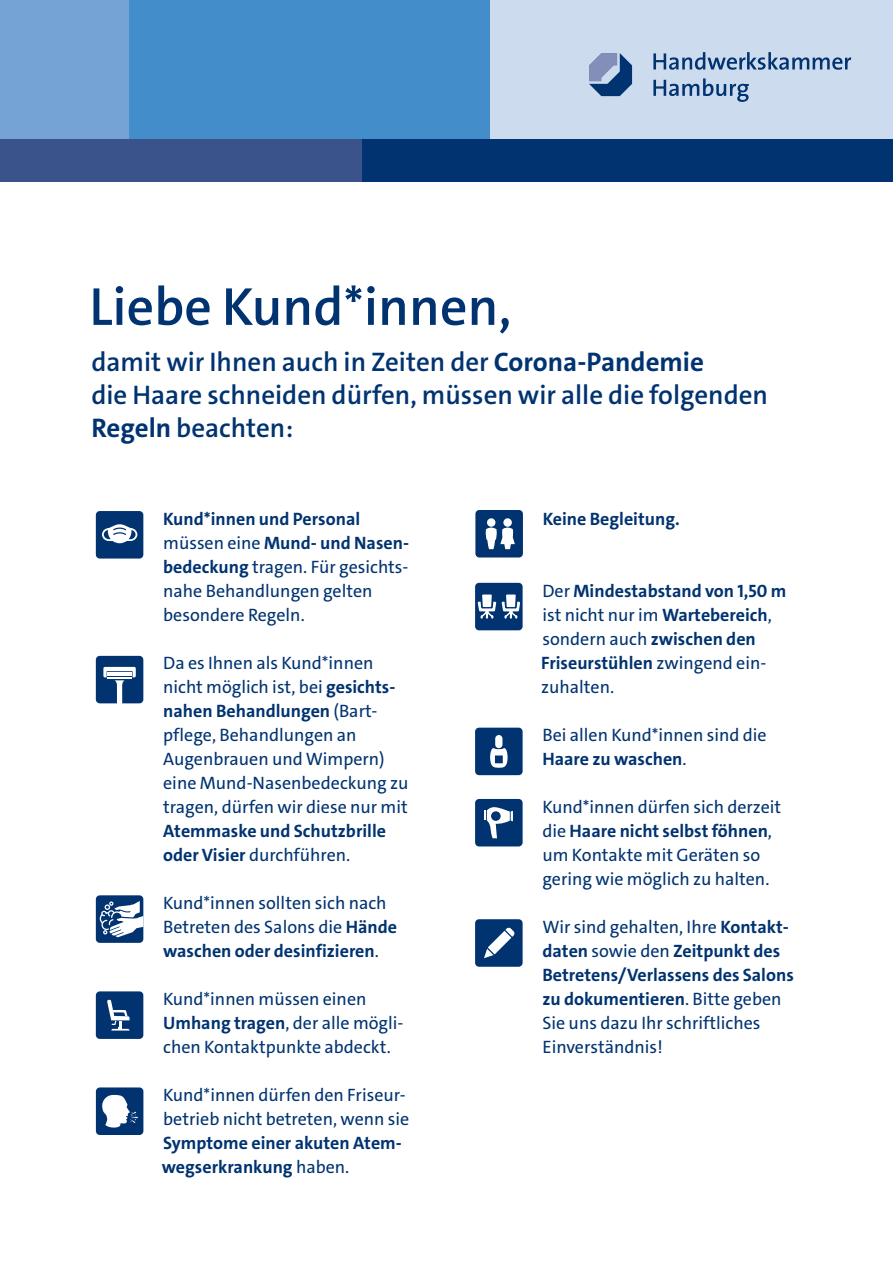
<style>
.page{position:relative;width:893px;height:1263px;background:#fff}
.page>*{position:absolute;margin:0;border:0;box-sizing:border-box;transform-origin:0 0}
.IA_Untertitel_20pt_W{font:600 54px "The Sans C4 s";color:#013371}
.IA_Untertitel_20pt_W-2{font:600 27px/33px "The Sans C4 s";color:#013371}
.IA_Fließtext_10pt_We{font:18px/24px "The Sans C4 s";color:#013371}
.IA_Fließtext_10pt_We-2{font:700 18px/24px "The Sans C4 s";color:#013371}
.s1{font-weight:700}
.s2{font-weight:400}
</style>
<div class="page">
<div style="left:490px;top:0;width:403px;height:139px;background:#cddbef"></div>
<div style="left:100px;top:0;width:390px;height:139px;background:#448dcb"></div>
<div style="left:0;top:0;width:129px;height:139px;background:#76a3d6"></div>
<div style="left:0;top:139px;width:362px;height:43px;background:#3a548b"></div>
<div style="left:362px;top:139px;width:531px;height:43px;background:#013371"></div>
<svg style="left:653px;top:52px;width:198px;height:18px"></svg>
<svg style="left:653px;top:78px;width:96px;height:24px"></svg>
<svg style="left:589px;top:53px;width:43px;height:43px"></svg>
<div style="left:94px;top:510px;width:51px;height:50px;background:#013371;border-radius:5px"></div>
<div style="left:93px;top:508px;width:53px;height:53px;border:3px solid #fff;border-radius:5px"></div>
<svg style="left:102px;top:524px;width:35px;height:19px"></svg>
<div style="left:94px;top:894px;width:51px;height:50px;background:#013371;border-radius:5px"></div>
<div style="left:93px;top:892px;width:53px;height:54px;border:3px solid #fff;border-radius:5px"></div>
<svg style="left:100px;top:901px;width:43px;height:36px"></svg>
<div style="left:94px;top:990px;width:51px;height:50px;background:#013371;border-radius:5px"></div>
<div style="left:93px;top:988px;width:53px;height:54px;border:3px solid #fff;border-radius:5px"></div>
<svg style="left:107px;top:1000px;width:23px;height:30px"></svg>
<div style="left:94px;top:654px;width:51px;height:51px;background:#013371;border-radius:5px"></div>
<div style="left:93px;top:653px;width:53px;height:53px;border:3px solid #fff;border-radius:5px"></div>
<svg style="left:103px;top:667px;width:33px;height:39px"></svg>
<div style="left:94px;top:1086px;width:51px;height:50px;background:#013371;border-radius:5px"></div>
<div style="left:93px;top:1085px;width:53px;height:53px;border:3px solid #fff;border-radius:5px"></div>
<svg style="left:102px;top:1094px;width:36px;height:34px"></svg>
<div style="left:474px;top:509px;width:50px;height:50px;background:#013371;border-radius:5px"></div>
<div style="left:473px;top:507px;width:53px;height:53px;border:3px solid #fff;border-radius:5px"></div>
<div style="left:487px;top:518px;width:8px;height:9px;background:#fff;border-radius:50%"></div>
<div style="left:503px;top:518px;width:9px;height:9px;background:#fff;border-radius:50%"></div>
<svg style="left:485px;top:527px;width:30px;height:22px"></svg>
<div style="left:474px;top:581px;width:50px;height:51px;background:#013371;border-radius:5px"></div>
<div style="left:472px;top:580px;width:53px;height:53px;border:3px solid #fff;border-radius:5px"></div>
<svg style="left:478px;top:594px;width:18px;height:25px"></svg>
<svg style="left:502px;top:594px;width:18px;height:25px"></svg>
<div style="left:474px;top:726px;width:50px;height:50px;background:#013371;border-radius:5px"></div>
<div style="left:472px;top:725px;width:53px;height:53px;border:3px solid #fff;border-radius:5px"></div>
<svg style="left:490px;top:747px;width:18px;height:21px"></svg>
<div style="left:495px;top:735px;width:7px;height:13px;background:#fff;border-radius:4px"></div>
<div style="left:474px;top:797px;width:50px;height:51px;background:#013371;border-radius:5px"></div>
<div style="left:472px;top:796px;width:53px;height:53px;border:3px solid #fff;border-radius:5px"></div>
<svg style="left:485px;top:807px;width:28px;height:31px"></svg>
<div style="left:474px;top:918px;width:50px;height:50px;background:#013371;border-radius:5px"></div>
<div style="left:472px;top:916px;width:53px;height:53px;border:3px solid #fff;border-radius:5px"></div>
<svg style="left:484px;top:927px;width:31px;height:31px"></svg>
<p class="IA_Untertitel_20pt_W" style="left:89px;top:272px;width:424px">Liebe Kund*innen,</p>
<p class="IA_Untertitel_20pt_W-2" style="left:91px;top:345px;width:678px">damit wir Ihnen auch in Zeiten der <span class="s1">Corona-Pandemie<br></span>die Haare schneiden dürfen, müssen wir alle die folgenden<br><span class="s1">Regeln</span> beachten:</p>
<p class="IA_Fließtext_10pt_We" style="left:163px;top:507px;width:247px"><span class="s1">Kund*innen und Personal </span>müssen eine <span class="s1">Mund- und Nasen&shy;bedeckung</span> tragen. Für gesichts&shy;nahe Behandlungen gelten besondere Regeln.</p>
<p class="IA_Fließtext_10pt_We" style="left:163px;top:651px;width:247px">Da es Ihnen als Kund*innen nicht möglich ist, bei <span class="s1">gesichts&shy;nahen Behandlungen</span> (Bart&shy;pflege, Behandlungen an<br>Augenbrauen und Wimpern) eine Mund-Nasenbedeckung zu tragen, dürfen wir diese nur mit<br><span class="s1">Atemmaske und Schutzbrille oder Visier</span> durchführen.</p>
<p class="IA_Fließtext_10pt_We" style="left:163px;top:891px;width:235px">Kund*innen sollten sich nach<br>Betreten des Salons die <span class="s1">Hände waschen oder desinfizieren</span>.</p>
<p class="IA_Fließtext_10pt_We" style="left:163px;top:987px;width:242px">Kund*innen müssen einen<br><span class="s1">Umhang tragen</span>, der alle mögli&shy;chen Kontaktpunkte abdeckt.</p>
<p class="IA_Fließtext_10pt_We" style="left:162px;top:1083px;width:249px">Kund*innen dürfen den Friseur&shy;betrieb nicht betreten, wenn sie<br><span class="s1">Symptome einer akuten Atem&shy;wegserkrankung</span> haben.</p>
<p class="IA_Fließtext_10pt_We-2" style="left:543px;top:507px;width:139px">Keine Begleitung.</p>
<p class="IA_Fließtext_10pt_We-2" style="left:541px;top:579px;width:247px"><span class="s2">Der</span> Mindestabstand von 1,50 m <span class="s2">ist nicht nur im</span> Wartebereich<span class="s2">, sondern auch</span> zwischen den<br>Friseurstühlen <span class="s2">zwingend ein&shy;zuhalten.</span></p>
<p class="IA_Fließtext_10pt_We" style="left:542px;top:723px;width:226px">Bei allen Kund*innen sind die<br><span class="s1">Haare zu waschen</span>.</p>
<p class="IA_Fließtext_10pt_We" style="left:542px;top:795px;width:240px">Kund*innen dürfen sich derzeit die <span class="s1">Haare nicht selbst föhnen</span>, um Kontakte mit Geräten so gering wie möglich zu halten.</p>
<p class="IA_Fließtext_10pt_We" style="left:542px;top:915px;width:253px">Wir sind gehalten, Ihre <span class="s1">Kontakt&shy;daten</span> sowie den <span class="s1">Zeitpunkt des<br>Betretens/Verlassens des Salons zu dokumentieren</span>. Bitte geben<br>Sie uns dazu Ihr schriftliches<br>Einverständnis!</p>
</div>
